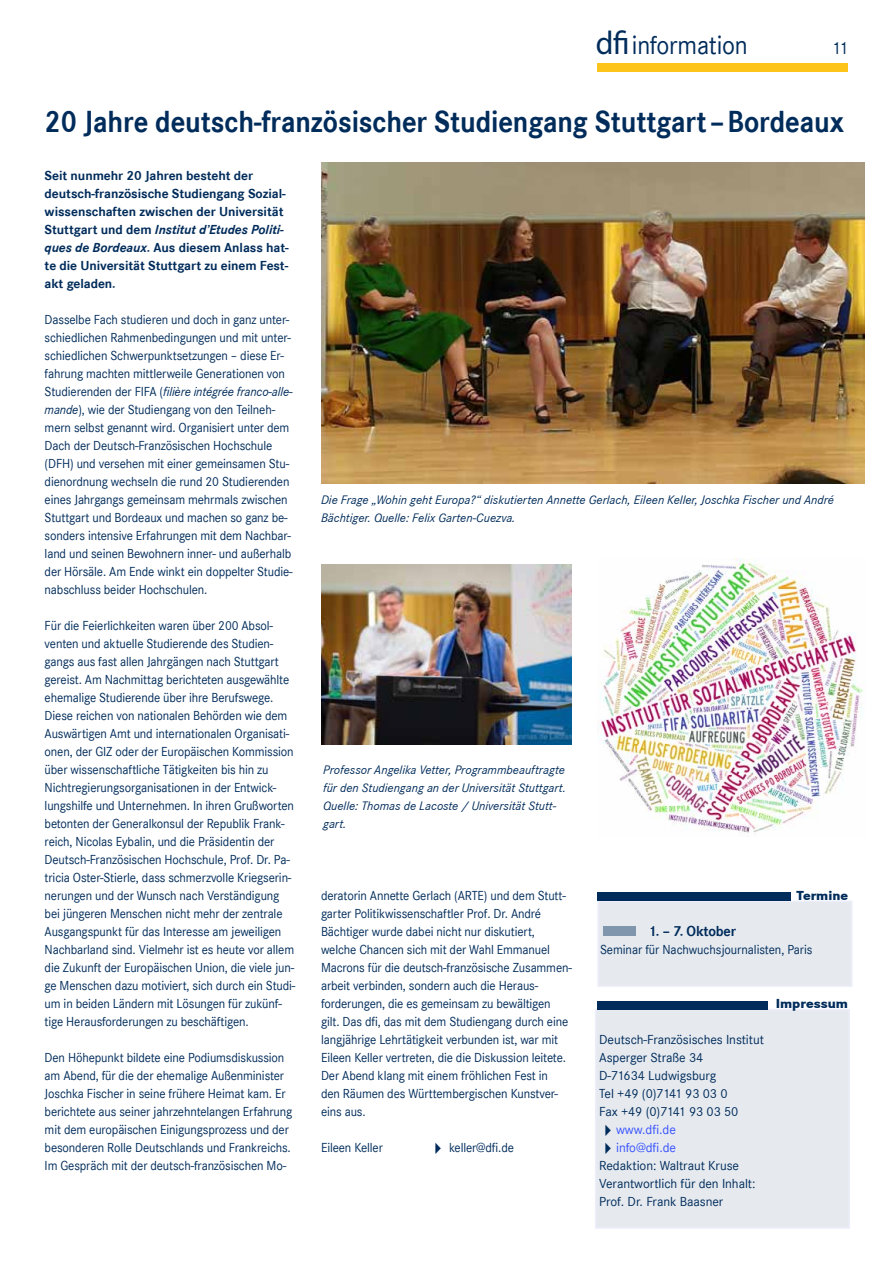
<style>
.page{position:relative;width:893px;height:1263px;background:#fff}
.page>*{position:absolute;margin:0;border:0;box-sizing:border-box;transform-origin:0 0}
.t1{font:700 31.5px "Corporate S";letter-spacing:-.005em;color:#002c5b;scale:.9 1}
.t2{font:27px "Corporate S";letter-spacing:-.01em;color:#002c5b;scale:.95 1}
.t3{font:18px "Corporate S";color:#002c5b}
.t4{font:700 15px "Corporate S";letter-spacing:-.01em;color:#002c5b;scale:.95 1}
.t5{font:13.5px/18px "Corporate S";letter-spacing:-.01em;color:#002c5b;scale:.95 1}
.t6{font:700 13.5px/18px "Corporate S";letter-spacing:-.005em;color:#002c5b}
.t7{font:13.5px/18px "Corporate S";letter-spacing:-.01em;color:#002c5b}
.t8{font:800 13.5px "Corporate S";color:#002c5b}
.t9{font:13.5px "Corporate S";letter-spacing:-.005em;color:#3751ff}
.t10{font:italic 12.75px/18px "Corporate S";color:#002c5b}
.s1{font-family:"Myriad Pro";font-size:33px}
.s2{font-style:italic}
.s3{color:#002c5b}
.s4{color:#3751ff}
</style>
<div class="page">
<div style="left:597px;top:63px;width:251px;height:9px;background:#fdc51b"></div>
<img style="left:321px;top:162px;width:543px;height:321px">
<img style="left:321px;top:564px;width:251px;height:181px">
<img style="left:597px;top:559px;width:267px;height:274px">
<div style="left:596px;top:1009px;width:253px;height:219px;background:#e6eaef"></div>
<div style="left:595px;top:1009px;width:255px;height:220px;border:2px solid #eceefb"></div>
<div style="left:597px;top:1001px;width:170px;height:8px;background:#002c5b"></div>
<div style="left:598px;top:901px;width:254px;height:85px;background:#e6eaef"></div>
<div style="left:597px;top:900px;width:256px;height:87px;border:2px solid #eceefb"></div>
<div style="left:597px;top:892px;width:194px;height:9px;background:#002c5b"></div>
<div style="left:603px;top:926px;width:33px;height:10px;background:#8096ad"></div>
<h2 class="t2" style="left:596px;top:30px;width:161px"><span class="s1">dfi</span>information</h2>
<h3 class="t3" style="left:831px;top:38px;width:18px">11</h3>
<h1 class="t1" style="left:45px;top:103px;width:890px">20 Jahre deutsch-französischer Studiengang Stuttgart–Bordeaux</h1>
<p class="t6" style="left:45px;top:167px;width:246px">Seit nunmehr 20 Jahren besteht der deutsch-französische Studiengang Sozial&shy;wissenschaften zwischen der Universität Stuttgart und dem <span class="s2">Institut d’Etudes Politi&shy;ques de Bordeaux</span>. Aus diesem Anlass hat&shy;te die Universität Stuttgart zu einem Fest&shy;akt geladen.</p>
<p class="t5" style="left:45px;top:311px;width:263px">Dasselbe Fach studieren und doch in ganz unter&shy;schiedlichen Rahmenbedingungen und mit unter&shy;schiedlichen Schwerpunktsetzungen – diese Er&shy;fahrung machten mittlerweile Generationen von Studierenden der FIFA (<span class="s2">filière intégrée franco-alle&shy;mande</span>), wie der Studiengang von den Teilneh&shy;mern selbst genannt wird. Organisiert unter dem Dach der Deutsch-Französischen Hochschule (DFH) und versehen mit einer gemeinsamen Stu&shy;dienordnung wechseln die rund 20 Studierenden eines Jahrgangs gemeinsam mehrmals zwischen Stuttgart und Bordeaux und machen so ganz be&shy;sonders intensive Erfahrungen mit dem Nachbar&shy;land und seinen Bewohnern inner- und außerhalb der Hörsäle. Am Ende winkt ein doppelter Studie&shy;nabschluss beider Hochschulen.</p>
<p class="t5" style="left:45px;top:617px;width:265px">Für die Feierlichkeiten waren über 200 Absol&shy;venten und aktuelle Studierende des Studien&shy;gangs aus fast allen Jahrgängen nach Stuttgart gereist. Am Nachmittag berichteten ausgewählte ehemalige Studierende über ihre Berufswege.<br>Diese reichen von nationalen Behörden wie dem Auswärtigen Amt und internationalen Organisati&shy;onen, der GIZ oder der Europäischen Kommission über wissenschaftliche Tätigkeiten bis hin zu Nichtregierungsorganisationen in der Entwick&shy;lungshilfe und Unternehmen. In ihren Grußworten betonten der Generalkonsul der Republik Frank&shy;reich, Nicolas Eybalin, und die Präsidentin der Deutsch-Französischen Hochschule, Prof. Dr. Pa&shy;tricia Oster-Stierle, dass schmerzvolle Kriegserin&shy;nerungen und der Wunsch nach Verständigung bei jüngeren Menschen nicht mehr der zentrale Ausgangspunkt für das Interesse am jeweiligen Nachbarland sind. Vielmehr ist es heute vor allem die Zukunft der Europäischen Union, die viele jun&shy;ge Menschen dazu motiviert, sich durch ein Studi&shy;um in beiden Ländern mit Lösungen für zukünf&shy;tige Herausforderungen zu beschäftigen.</p>
<p class="t5" style="left:45px;top:1049px;width:262px">Den Höhepunkt bildete eine Podiumsdiskussion am Abend, für die der ehemalige Außenminister Joschka Fischer in seine frühere Heimat kam. Er berichtete aus seiner jahrzehntelangen Erfahrung mit dem europäischen Einigungsprozess und der besonderen Rolle Deutschlands und Frankreichs.<br>Im Gespräch mit der deutsch-französischen Mo-</p>
<p class="t10" style="left:321px;top:491px;width:515px">Die Frage „Wohin geht Europa?“ diskutierten Annette Gerlach, Eileen Keller, Joschka Fischer und André<br>Bächtiger. Quelle: Felix Garten-Cuezva.</p>
<p class="t10" style="left:323px;top:761px;width:244px">Professor Angelika Vetter, Programmbeauftragte für den Studiengang an der Universität Stuttgart.<br>Quelle: Thomas de Lacoste / Universität Stutt&shy;gart.</p>
<p class="t8" style="left:796px;top:888px;width:53px">Termine</p>
<p class="t5" style="left:321px;top:887px;width:266px">deratorin Annette Gerlach (ARTE) und dem Stutt&shy;garter Politikwissenschaftler Prof. Dr. André Bächtiger wurde dabei nicht nur diskutiert, welche Chancen sich mit der Wahl Emmanuel Macrons für die deutsch-französische Zusammen&shy;arbeit verbinden, sondern auch die Heraus&shy;forderungen, die es gemeinsam zu bewältigen gilt. Das dfi, das mit dem Studiengang durch eine langjährige Lehrtätigkeit verbunden ist, war mit Eileen Keller vertreten, die die Diskussion leitete.<br>Der Abend klang mit einem fröhlichen Fest in<br>den Räumen des Württembergischen Kunstver&shy;eins aus.</p>
<p class="t5" style="left:321px;top:1139px;width:67px">Eileen Keller</p>
<p class="t5" style="left:429px;top:1139px;width:91px">✔ keller@dfi.de</p>
<p class="t4" style="left:649px;top:922px;width:94px">1. – 7. Oktober</p>
<p class="t5" style="left:600px;top:941px;width:225px">Seminar für Nachwuchsjournalisten, Paris</p>
<p class="t8" style="left:776px;top:996px;width:74px">Impressum</p>
<p class="t7" style="left:599px;top:1031px;width:166px">Deutsch-Französisches Institut<br>Asperger Straße 34<br>D-71634 Ludwigsburg<br>Tel +49 (0)7141 93 03 0<br>Fax +49 (0)7141 93 03 50</p>
<p class="t9" style="left:599px;top:1122px;width:78px"><span class="s3">✔</span>www.dfi.de</p>
<p class="t7" style="left:599px;top:1139px;width:158px">✔<span class="s4">info@dfi.de<br></span>Redaktion: Waltraut Kruse<br>Verantwortlich für den Inhalt:<br>Prof. Dr. Frank Baasner</p>
</div>
